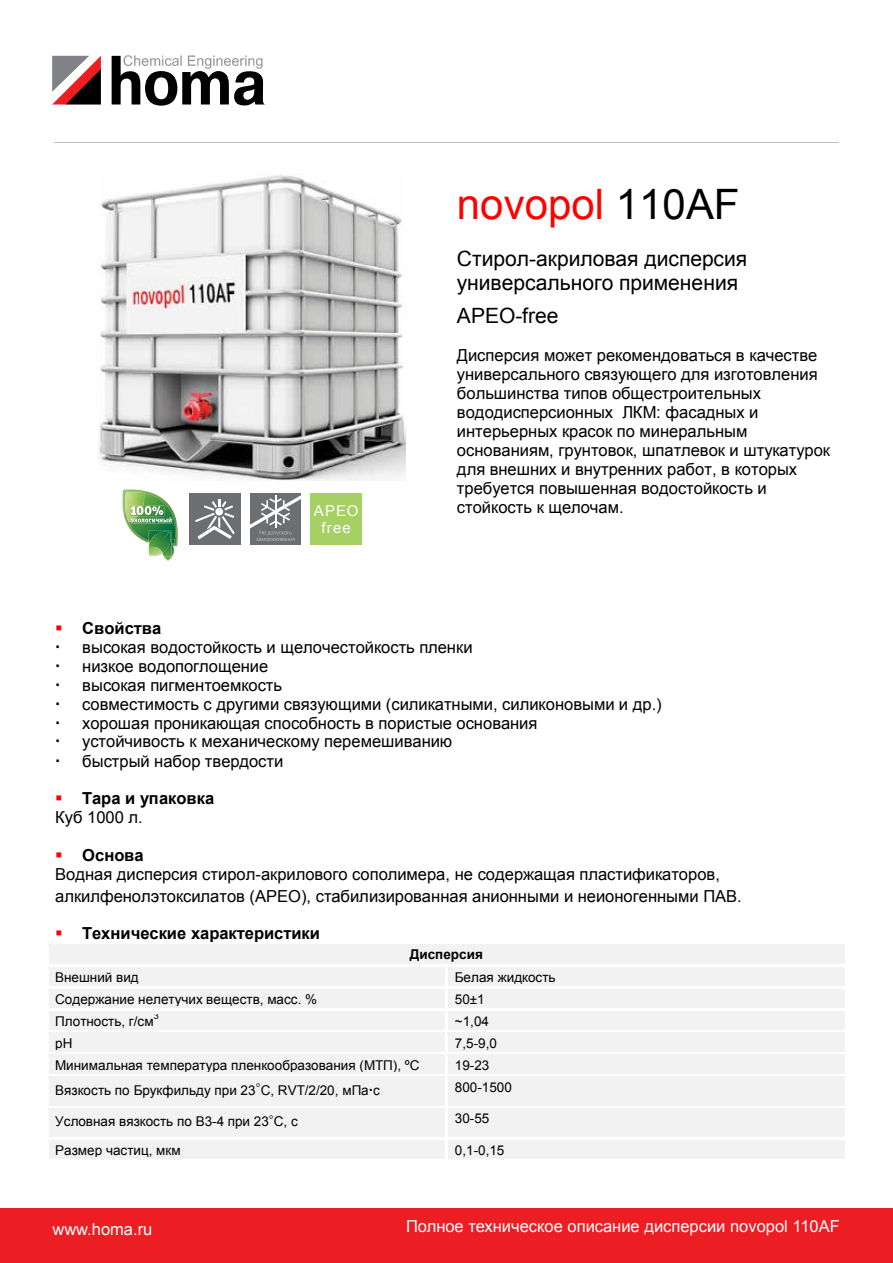
<style>
.page{position:relative;width:893px;height:1263px;background:#fff}
.page>*{position:absolute;margin:0;border:0;box-sizing:border-box;transform-origin:0 0}
.t1{font:42px "Arial";color:#f00}
.t2{font:21px/24.2px "Arial";color:#000}
.t3{font:21px "Arial";color:#000}
.t4{font:16.5px/18.9px "Arial";color:#000}
.t5{font:16.5px "Arial";color:#fff}
.t6{font:700 16.5px/19px "Arial";color:#000}
.t7{font:15px/16.5px "Arial";letter-spacing:.075em;color:#fff;text-align:center}
.t8{font:13.5px "Arial";color:#000}
.t9{font:13.5px "Arial";letter-spacing:.005em;color:#000}
.t10{font:700 13.5px "Arial";color:#000}
.t11{font:9px "Arial";color:#000}
.s1{color:#000}
.s2{font-style:inherit}
.s3{color:#f00}
.s4{font-weight:700}
.s5{font-weight:400}
.s6{font-family:"Pragmatica Light CTT";font-size:18px}
</style>
<div class="page">
<div style="left:55px;top:947px;width:783px;height:16px;background:#f2f2f2"></div>
<hr style="left:48px;top:945px;width:797px;height:2px;background:#f2f2f2">
<hr style="left:47px;top:963px;width:799px;height:2px;background:#f2f2f2">
<div style="left:48px;top:967px;width:398px;height:20px;background:#f2f2f2"></div>
<div style="left:448px;top:967px;width:397px;height:20px;background:#f2f2f2"></div>
<div style="left:48px;top:989px;width:398px;height:20px;background:#f2f2f2"></div>
<div style="left:448px;top:989px;width:397px;height:20px;background:#f2f2f2"></div>
<div style="left:48px;top:1011px;width:398px;height:20px;background:#f2f2f2"></div>
<div style="left:448px;top:1011px;width:397px;height:20px;background:#f2f2f2"></div>
<div style="left:48px;top:1033px;width:398px;height:20px;background:#f2f2f2"></div>
<div style="left:448px;top:1033px;width:397px;height:20px;background:#f2f2f2"></div>
<div style="left:48px;top:1055px;width:398px;height:20px;background:#f2f2f2"></div>
<div style="left:448px;top:1055px;width:397px;height:20px;background:#f2f2f2"></div>
<div style="left:48px;top:1077px;width:398px;height:29px;background:#f2f2f2"></div>
<div style="left:448px;top:1077px;width:397px;height:29px;background:#f2f2f2"></div>
<svg style="left:447px;top:967px;width:1px;height:112px"></svg>
<div style="left:48px;top:1108px;width:398px;height:30px;background:#f2f2f2"></div>
<div style="left:448px;top:1108px;width:397px;height:30px;background:#f2f2f2"></div>
<div style="left:48px;top:1140px;width:398px;height:20px;background:#f2f2f2"></div>
<div style="left:448px;top:1140px;width:397px;height:20px;background:#f2f2f2"></div>
<svg style="left:52px;top:56px;width:49px;height:49px"></svg>
<svg style="left:112px;top:55px;width:153px;height:51px"></svg>
<hr style="left:54px;top:142px;width:785px;height:1px;background:#bcbec0">
<div style="left:0;top:1209px;width:893px;height:54px;background:#ed1d24"></div>
<img style="left:98px;top:173px;width:308px;height:307px">
<svg style="left:123px;top:489px;width:55px;height:71px"></svg>
<div style="left:189px;top:494px;width:51px;height:51px;background:#6d6e71"></div>
<svg style="left:195px;top:499px;width:40px;height:40px"></svg>
<div style="left:250px;top:494px;width:51px;height:51px;background:#6d6e71"></div>
<svg style="left:250px;top:495px;width:51px;height:47px"></svg>
<div style="left:311px;top:493px;width:51px;height:51px;background:#a6d064"></div>
<p class="t7" style="left:314px;top:503px;width:46px">APEO free</p>
<h1 class="t1" style="left:457px;top:177px;width:284px">novopol <span class="s1">110AF</span></h1>
<p class="t2" style="left:457px;top:247px;width:292px">Стирол<span class="s2">-</span>акриловая дисперсия универсального применения</p>
<p class="t3" style="left:457px;top:302px;width:103px">APEO-free</p>
<p class="t4" style="left:457px;top:346px;width:375px">Дисперсия может рекомендоваться в качестве универсального связующего для изготовления большинства типов общестроительных вододисперсионных ЛКМ: фасадных и интерьерных красок по минеральным основаниям, грунтовок, шпатлевок и штукатурок для внешних и внутренних работ, в которых требуется повышенная водостойкость и стойкость к щелочам<span class="s2">.</span></p>
<p class="t4" style="left:82px;top:618px;width:581px;text-indent:-27px"><span class="s3">▪</span> <span class="s4">Свойства<br></span>высокая водостойкость и щелочестойкость пленки<br>низкое водопоглощение<br>высокая пигментоемкость<br>совместимость с другими связующими (силикатными, силиконовыми и др.) хорошая проникающая способность в пористые основания<br>устойчивость к механическому перемешиванию<br>быстрый набор твердости</p>
<p class="t6" style="left:55px;top:789px;width:161px"><span class="s3">▪</span> Тара и упаковка<br><span class="s5">Куб 1000 л.</span></p>
<p class="t4" style="left:55px;top:846px;width:666px"><span class="s3">▪</span> <span class="s4">Основа<br></span>Водная дисперсия стирол<span class="s2">-</span>акрилового сополимера, не содержащая пластификаторов,</p>
<p class="t4" style="left:55px;top:887px;width:688px">алкилфенолэтоксилатов (<span class="s2">APEO),</span> стабилизированная анионными и неионогенными ПАВ<span class="s2">.</span></p>
<p class="t6" style="left:55px;top:924px;width:266px"><span class="s3">▪</span> Технические характеристики</p>
<p class="t10" style="left:410px;top:946px;width:75px">Дисперсия</p>
<p class="t8" style="left:55px;top:968px;width:85px">Внешний вид</p>
<p class="t8" style="left:455px;top:968px;width:102px">Белая жидкость</p>
<p class="t8" style="left:55px;top:990px;width:263px">Содержание нелетучих веществ, масс. %</p>
<p class="t8" style="left:455px;top:990px;width:32px">50±1</p>
<p class="t8" style="left:55px;top:1012px;width:100px">Плотность, г/см</p>
<p class="t11" style="left:154px;top:1010px;width:7px">3</p>
<p class="t9" style="left:455px;top:1012px;width:36px">~1,04</p>
<p class="t8" style="left:55px;top:1034px;width:19px">рН</p>
<p class="t9" style="left:455px;top:1034px;width:44px">7,5-9,0</p>
<p class="t8" style="left:55px;top:1056px;width:366px">Минимальная температура пленкообразования (МТП), ºC</p>
<p class="t9" style="left:455px;top:1056px;width:36px">19-23</p>
<p class="t8" style="left:55px;top:1081px;width:326px">Вязкость по Брукфильду при 23<span class="s6">°</span>С, RVT/2/20, мПа с</p>
<p class="t9" style="left:455px;top:1078px;width:59px">800-1500</p>
<p class="t8" style="left:55px;top:1112px;width:244px">Условная вязкость по В3<span class="s2">-</span>4 при 23<span class="s6">°</span>С, с</p>
<p class="t9" style="left:455px;top:1110px;width:36px">30-55</p>
<p class="t8" style="left:55px;top:1141px;width:127px">Размер частиц, мкм</p>
<p class="t9" style="left:455px;top:1141px;width:51px">0,1-0,15</p>
<p class="t5" style="left:52px;top:1218px;width:101px">www.homa.ru</p>
<p class="t5" style="left:406px;top:1216px;width:435px">Полное техническое описание дисперсии novopol 110AF</p>
</div>
